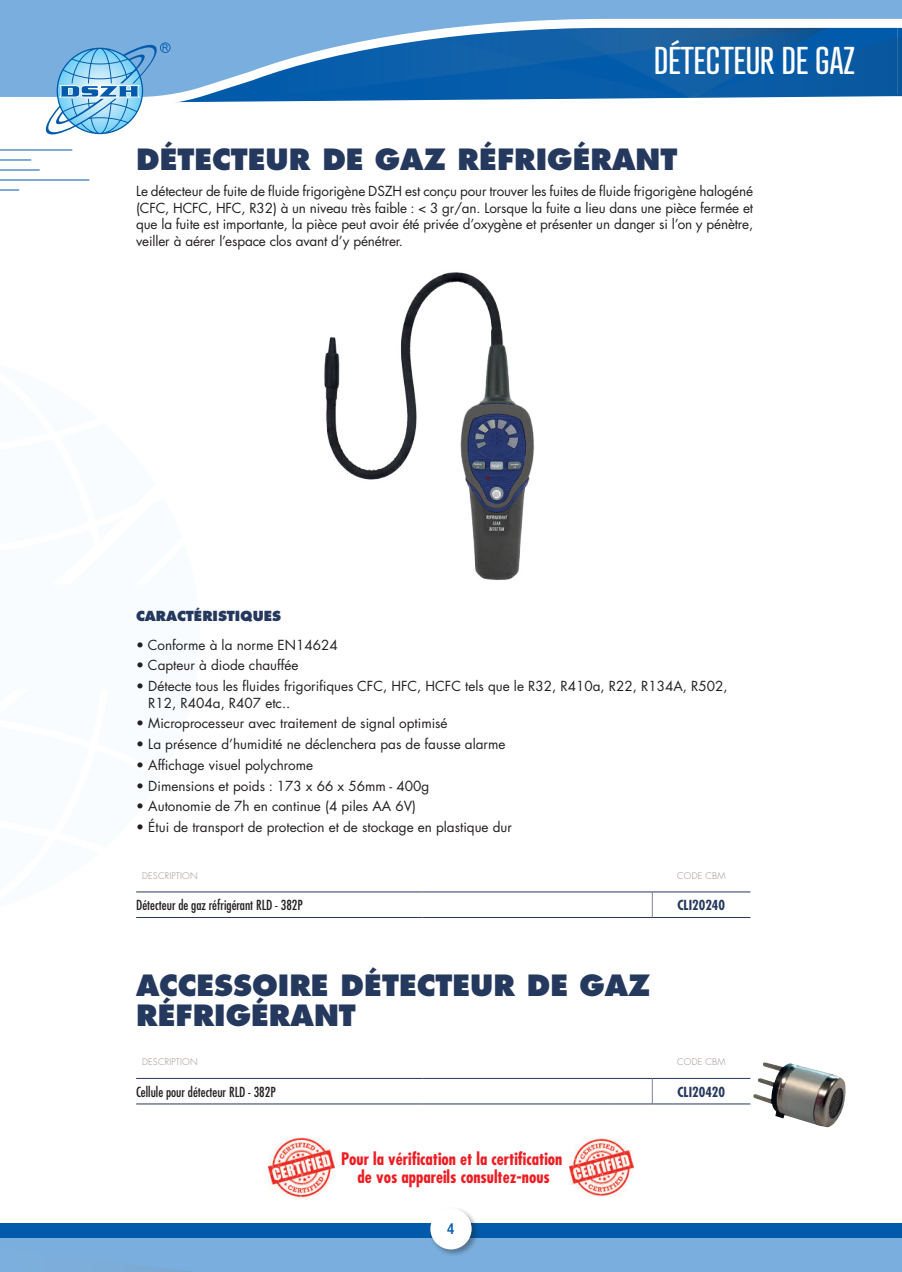
<style>
.page{position:relative;width:902px;height:1272px;background:#fff}
.page>*{position:absolute;margin:0;border:0;box-sizing:border-box;transform-origin:0 0}
.t1{font:37.5px "Atrament";color:#fff}
.t2{font:800 28.5px/30px "Futura LT Pro";color:#25385d}
.t3{font:700 condensed 16.8px/18px "Futura";color:#ee1d23;text-align:center}
.t4{font:500 condensed 15px "Helvetica Neue LT Std";color:#015aaa}
.t5{font:13.5px/16.5px "Futura LT Pro";color:#231f20}
.t6{font:500 condensed 13.5px "Futura LT Pro";color:#231f20}
.t7{font:700 condensed 13.5px "Futura LT Pro";color:#25385d}
.t8{font:800 13.5px "Futura LT Pro";color:#25385d}
.t9{font:300 9px "Futura LT Pro";letter-spacing:.02em;color:#9a8b87}
</style>
<div class="page">
<div style="left:0;top:1222px;width:897px;height:49px;background:#79aede"></div>
<div style="left:0;top:1222px;width:897px;height:15px;background:#015aaa"></div>
<svg style="left:0;top:0;width:367px;height:103px;background:#70a6d8"></svg>
<hr style="left:897px;top:1222px;width:4px;height:49px;background:#79aede">
<hr style="left:897px;top:1222px;width:4px;height:15px;background:#015aaa">
<svg style="left:367px;top:0;width:534px;height:101px;background:#4081bc"></svg>
<svg style="left:44px;top:42px;width:126px;height:93px"></svg>
<div style="left:428px;top:1206px;width:51px;height:51px;background:#231f20;opacity:.4"></div>
<div style="left:430px;top:1208px;width:41px;height:41px;background:#fff;border-radius:50%"></div>
<hr style="left:0;top:150px;width:72px;height:1px;background:#015aaa">
<hr style="left:0;top:160px;width:31px;height:1px;background:#015aaa">
<hr style="left:0;top:170px;width:40px;height:1px;background:#015aaa">
<hr style="left:0;top:180px;width:89px;height:1px;background:#015aaa">
<svg style="left:0;top:190px;width:19px;height:1px"></svg>
<img style="left:268px;top:1137px;width:66px;height:62px">
<img style="left:570px;top:1138px;width:63px;height:59px">
<hr style="left:136px;top:891px;width:286px;height:1px;background:#25385d">
<hr style="left:614px;top:891px;width:38px;height:1px;background:#25385d">
<svg style="left:652px;top:892px;width:1px;height:25px"></svg>
<hr style="left:652px;top:891px;width:98px;height:1px;background:#25385d">
<hr style="left:136px;top:917px;width:286px;height:1px;background:#25385d">
<hr style="left:614px;top:917px;width:38px;height:1px;background:#25385d">
<hr style="left:652px;top:917px;width:98px;height:1px;background:#25385d">
<hr style="left:422px;top:891px;width:192px;height:1px;background:#25385d">
<hr style="left:422px;top:917px;width:192px;height:1px;background:#25385d">
<hr style="left:136px;top:1077px;width:286px;height:1px;background:#25385d">
<hr style="left:614px;top:1077px;width:38px;height:1px;background:#25385d">
<svg style="left:652px;top:1078px;width:1px;height:25px"></svg>
<hr style="left:652px;top:1077px;width:98px;height:1px;background:#25385d">
<hr style="left:136px;top:1103px;width:286px;height:1px;background:#25385d">
<hr style="left:614px;top:1103px;width:38px;height:1px;background:#25385d">
<hr style="left:652px;top:1103px;width:98px;height:1px;background:#25385d">
<hr style="left:422px;top:1077px;width:192px;height:1px;background:#25385d">
<hr style="left:422px;top:1103px;width:192px;height:1px;background:#25385d">
<img style="left:324px;top:272px;width:210px;height:308px">
<img style="left:753px;top:1062px;width:93px;height:65px">
<h1 class="t1" style="left:654px;top:37px;width:202px">DÉTECTEUR DE GAZ</h1>
<h2 class="t2" style="left:136px;top:144px;width:542px">DÉTECTEUR DE GAZ RÉFRIGÉRANT</h2>
<p class="t5" style="left:136px;top:183px;width:618px;text-align:justify">Le détecteur de fuite de fluide frigorigène DSZH est conçu pour trouver les fuites de fluide frigorigène halogéné (CFC, HCFC, HFC, R32) à un niveau très faible : &lt; 3 gr/an. Lorsque la fuite a lieu dans une pièce fermée et que la fuite est importante, la pièce peut avoir été privée d’oxygène et présenter un danger si l’on y pénètre, veiller à aérer l’espace clos avant d’y pénétrer.</p>
<p class="t8" style="left:136px;top:606px;width:146px">CARACTÉRISTIQUES</p>
<p class="t5" style="left:136px;top:636px;width:203px">• Conforme à la norme EN14624</p>
<p class="t5" style="left:136px;top:657px;width:164px">• Capteur à diode chauffée</p>
<p class="t5" style="left:148px;top:677px;width:580px;text-indent:-12px">• Détecte tous les fluides frigorifiques CFC, HFC, HCFC tels que le R32, R410a, R22, R134A, R502,<br>R12, R404a, R407 etc..</p>
<p class="t5" style="left:136px;top:715px;width:313px">• Microprocesseur avec traitement de signal optimisé</p>
<p class="t5" style="left:136px;top:735px;width:371px">• La présence d’humidité ne déclenchera pas de fausse alarme</p>
<p class="t5" style="left:136px;top:756px;width:178px">• Affichage visuel polychrome</p>
<p class="t5" style="left:136px;top:777px;width:295px">• Dimensions et poids : 173 x 66 x 56mm - 400g</p>
<p class="t5" style="left:136px;top:798px;width:281px">• Autonomie de 7h en continue (4 piles AA 6V)</p>
<p class="t5" style="left:136px;top:818px;width:377px">• Étui de transport de protection et de stockage en plastique dur</p>
<p class="t9" style="left:142px;top:869px;width:57px">DESCRIPTION</p>
<p class="t9" style="left:677px;top:869px;width:50px">CODE CBM</p>
<p class="t6" style="left:136px;top:896px;width:168px">Détecteur de gaz réfrigérant RLD - 382P</p>
<p class="t7" style="left:677px;top:896px;width:49px">CLI20240</p>
<h2 class="t2" style="left:136px;top:970px;width:515px">ACCESSOIRE DÉTECTEUR DE GAZ<br>RÉFRIGÉRANT</h2>
<p class="t9" style="left:142px;top:1055px;width:57px">DESCRIPTION</p>
<p class="t9" style="left:677px;top:1055px;width:50px">CODE CBM</p>
<p class="t6" style="left:136px;top:1082px;width:141px">Cellule pour détecteur RLD - 382P</p>
<p class="t7" style="left:677px;top:1082px;width:49px">CLI20420</p>
<p class="t3" style="left:341px;top:1149px;width:223px">Pour la vérification et la certification de vos appareils consultez-nous</p>
<p class="t4" style="left:447px;top:1219px;width:9px">4</p>
</div>
